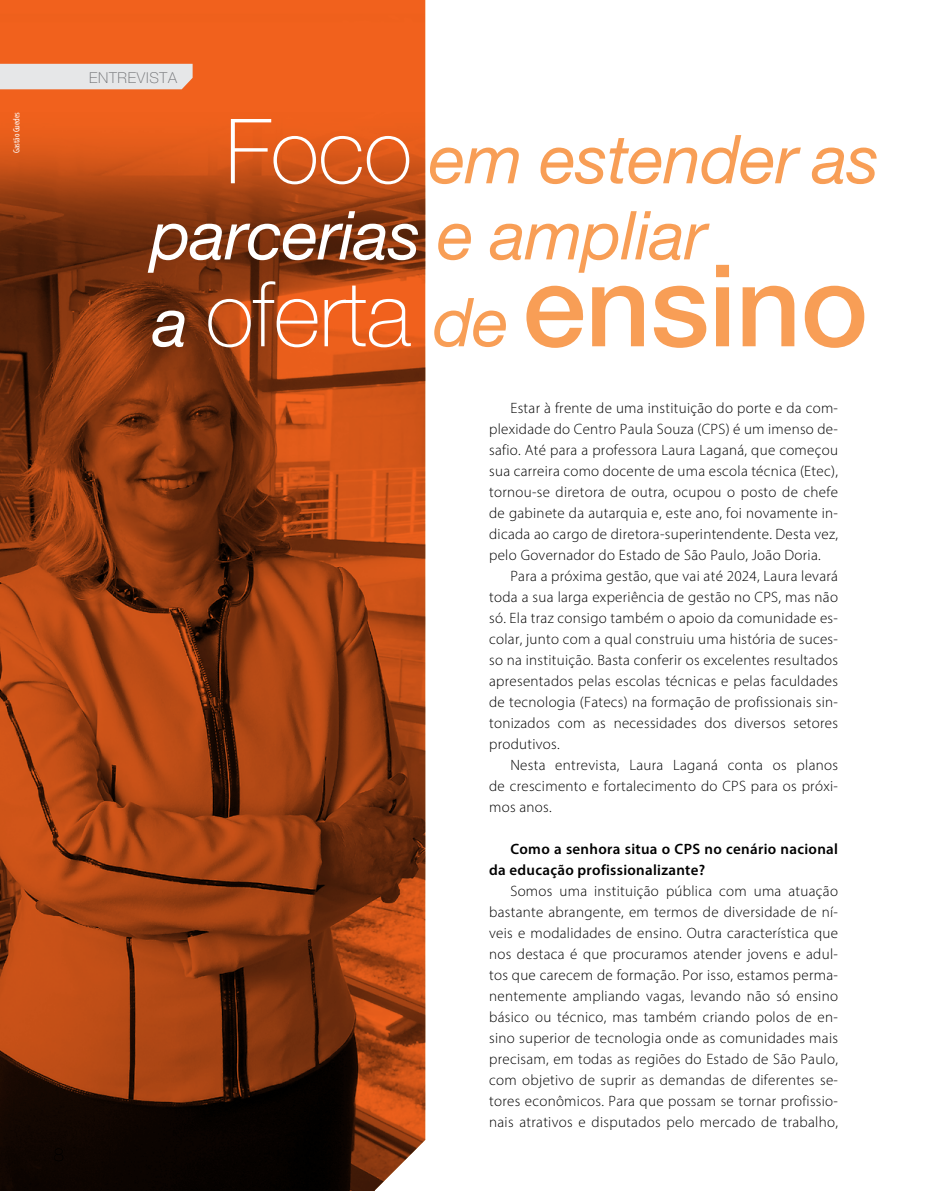
<style>
.page{position:relative;width:936px;height:1191px;background:#fff}
.page>*{position:absolute;margin:0;border:0;box-sizing:border-box;transform-origin:0 0}
.t1{font:100 90px "Helvetica Neue LT Std";letter-spacing:-.01em;color:#fff}
.t2{font:italic 67.5px "Helvetica Neue LT Std";letter-spacing:-.01em;color:#fff}
.t3{font:italic 67.5px "Helvetica Neue LT Std";letter-spacing:-.01em;color:#f89e56}
.t4{font:300 15px/21px "Myriad Pro";letter-spacing:.02em;color:#000;text-align:justify}
.t5{font:600 15px/21px "Myriad Pro";letter-spacing:.02em;color:#000}
.t6{font:100 15px "Helvetica Neue LT Std";letter-spacing:.05em;color:#6d6e71}
.t7{font:condensed 9px "Myriad Pro";color:#fff}
.s1{font-weight:100;font-style:normal;font-size:90px;color:#fff}
.s2{color:#f89e56}
.s3{font-weight:400;font-style:italic;font-size:67.5px}
.s4{font-weight:400;font-style:italic;font-size:67.5px;color:#f89e56}
.s5{font-weight:500;font-size:114px;color:#f89e56}
</style>
<div class="page">
<img style="left:0;top:0;width:425px;height:1191px">
<div style="left:0;top:64px;width:193px;height:25px;background:#e6e7e8"></div>
<p class="t7" style="left:11px;top:153px;width:42px;rotate:-90deg">Gastão Guedes</p>
<p class="t6" style="left:89px;top:69px;width:89px">ENTREVISTA</p>
<h2 class="t3" style="left:225px;top:119px;width:655px"><span class="s1">Foco</span> em estender as</h2>
<h2 class="t2" style="left:151px;top:195px;width:557px">parcerias <span class="s2">e ampliar</span></h2>
<h1 class="t1" style="left:153px;top:263px;width:716px"><span class="s3">a</span> oferta <span class="s4">de</span> <span class="s5">ensino</span></h1>
<p class="t4" style="left:489px;top:397px;width:350px;text-indent:21px">Estar à frente de uma instituição do porte e da com&shy;plexidade do Centro Paula Souza (CPS) é um imenso de&shy;safio. Até para a professora Laura Laganá, que começou sua carreira como docente de uma escola técnica (Etec), tornou-se diretora de outra, ocupou o posto de chefe de gabinete da autarquia e, este ano, foi novamente in&shy;dicada ao cargo de diretora-superintendente. Desta vez, pelo Governador do Estado de São Paulo, João Doria.</p>
<p class="t4" style="left:489px;top:565px;width:350px;text-indent:21px">Para a próxima gestão, que vai até 2024, Laura levará toda a sua larga experiência de gestão no CPS, mas não só. Ela traz consigo também o apoio da comunidade es&shy;colar, junto com a qual construiu uma história de suces&shy;so na instituição. Basta conferir os excelentes resultados apresentados pelas escolas técnicas e pelas faculdades de tecnologia (Fatecs) na formação de profissionais sin&shy;tonizados com as necessidades dos diversos setores produtivos.</p>
<p class="t4" style="left:489px;top:754px;width:350px;text-indent:21px">Nesta entrevista, Laura Laganá conta os planos de crescimento e fortalecimento do CPS para os próxi&shy;mos anos.</p>
<p class="t5" style="left:489px;top:838px;width:350px;text-indent:21px">Como a senhora situa o CPS no cenário nacional da educação profissionalizante?</p>
<p class="t4" style="left:489px;top:880px;width:350px;text-indent:21px">Somos uma instituição pública com uma atuação bastante abrangente, em termos de diversidade de ní&shy;veis e modalidades de ensino. Outra característica que nos destaca é que procuramos atender jovens e adul&shy;tos que carecem de formação. Por isso, estamos perma&shy;nentemente ampliando vagas, levando não só ensino básico ou técnico, mas também criando polos de en&shy;sino superior de tecnologia onde as comunidades mais precisam, em todas as regiões do Estado de São Paulo, com objetivo de suprir as demandas de diferentes se&shy;tores econômicos. Para que possam se tornar profissio&shy;nais atrativos e disputados pelo mercado de trabalho,</p>
</div>
